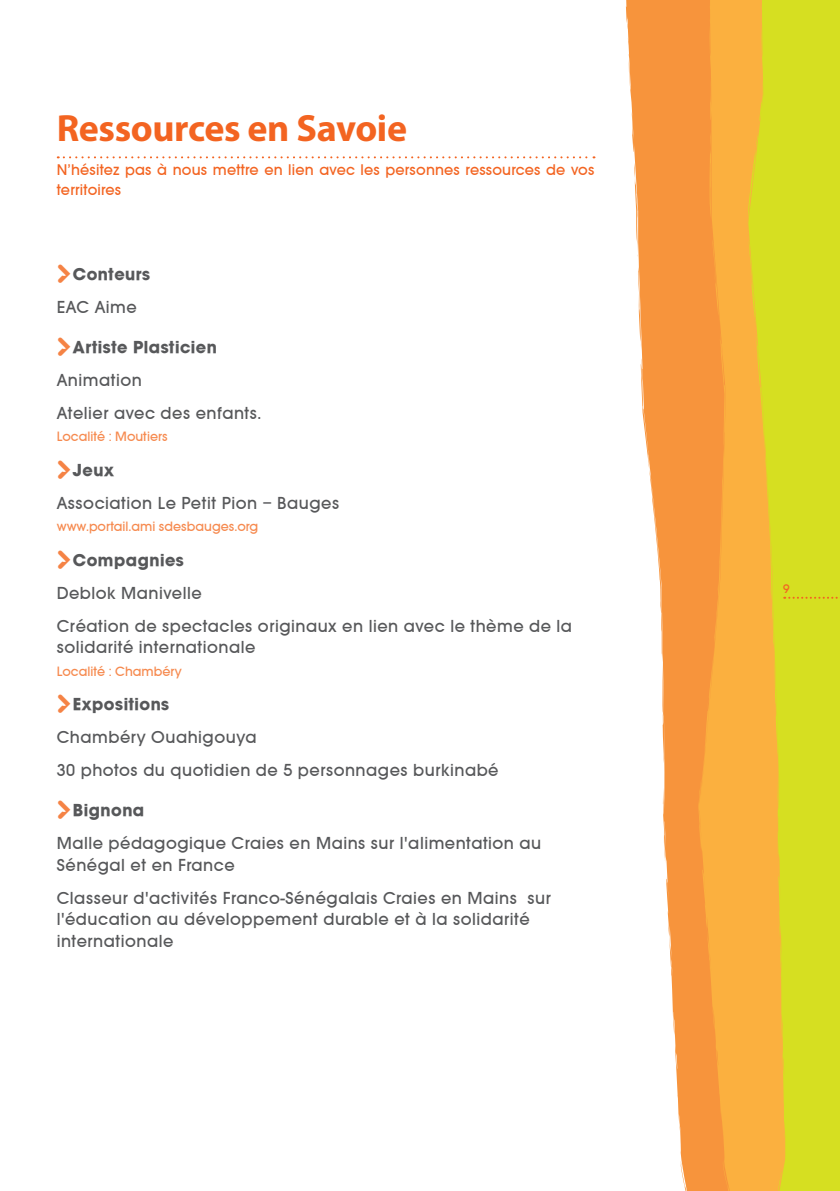
<style>
.page{position:relative;width:840px;height:1191px;background:#fff}
.page>*{position:absolute;margin:0;border:0;box-sizing:border-box;transform-origin:0 0}
.t1{font:700 38px "Myriad Pro";letter-spacing:-.01em;color:#f36421}
.t2{font:18px/33px "Avant Garde Md ITCTT";letter-spacing:.025em;color:#57585a}
.t3{font:18px "Avant Garde Md ITCTT Bold";letter-spacing:.03em;color:#57585a}
.t4{font:16px/19.2px "Avant Garde Md ITCTT";letter-spacing:.01em;color:#f36421}
.t5{font:14px "Avant Garde Md ITCTT";color:#f68a4f}
.t6{font:13px "Avant Garde Md ITCTT";color:#f36421}
.s1{font-family:"Breezi Icon Set";font-size:24px;color:#f58345}
</style>
<div class="page">
<svg style="left:625px;top:0;width:73px;height:1191px;fill:#f7943c"></svg>
<svg style="left:697px;top:814px;width:1px;height:22px"></svg>
<svg style="left:698px;top:0;width:49px;height:1191px;background:#f9a53d"></svg>
<svg style="left:747px;top:0;width:92px;height:1191px;background:#dfd328"></svg>
<svg style="left:783px;top:597px;width:56px;height:2px"></svg>
<svg style="left:58px;top:156px;width:536px;height:2px"></svg>
<h1 class="t1" style="left:57px;top:113px;width:351px">Ressources en Savoie</h1>
<p class="t4" style="left:57px;top:160px;width:539px">N’hésitez pas à nous mettre en lien avec les personnes ressources de vos territoires</p>
<p class="t3" style="left:57px;top:263px;width:95px"><span class="s1">&gt;</span>Conteurs</p>
<p class="t2" style="left:57px;top:290px;width:81px">EAC Aime</p>
<p class="t3" style="left:57px;top:336px;width:161px"><span class="s1">&gt;</span>Artiste Plasticien</p>
<p class="t2" style="left:57px;top:363px;width:206px">Animation<br>Atelier avec des enfants.</p>
<p class="t5" style="left:57px;top:428px;width:112px">Localité : Moutiers</p>
<p class="t3" style="left:57px;top:459px;width:59px"><span class="s1">&gt;</span>Jeux</p>
<p class="t2" style="left:57px;top:486px;width:284px">Association Le Petit Pion – Bauges</p>
<p class="t5" style="left:57px;top:518px;width:203px">www.portail.ami sdesbauges.org</p>
<p class="t3" style="left:57px;top:548px;width:129px"><span class="s1">&gt;</span>Compagnies</p>
<p class="t2" style="left:57px;top:576px;width:516px">Deblok Manivelle<br>Création de spectacles originaux en lien avec le thème de la</p>
<p class="t2" style="left:57px;top:630px;width:200px">solidarité internationale</p>
<p class="t5" style="left:57px;top:663px;width:126px">Localité : Chambéry</p>
<p class="t3" style="left:57px;top:693px;width:114px"><span class="s1">&gt;</span>Expositions</p>
<p class="t2" style="left:57px;top:720px;width:443px">Chambéry Ouahigouya<br>30 photos du quotidien de 5 personnages burkinabé</p>
<p class="t3" style="left:57px;top:799px;width:89px"><span class="s1">&gt;</span>Bignona</p>
<p class="t2" style="left:57px;top:832px;width:486px;line-height:21.6px">Malle pédagogique Craies en Mains sur l'alimentation au<br>Sénégal et en France</p>
<p class="t2" style="left:57px;top:887px;width:495px;line-height:21.6px">Classeur d'activités Franco-Sénégalais Craies en Mains sur l'éducation au développement durable et à la solidarité internationale</p>
<p class="t6" style="left:782px;top:581px;width:8px">9</p>
</div>
